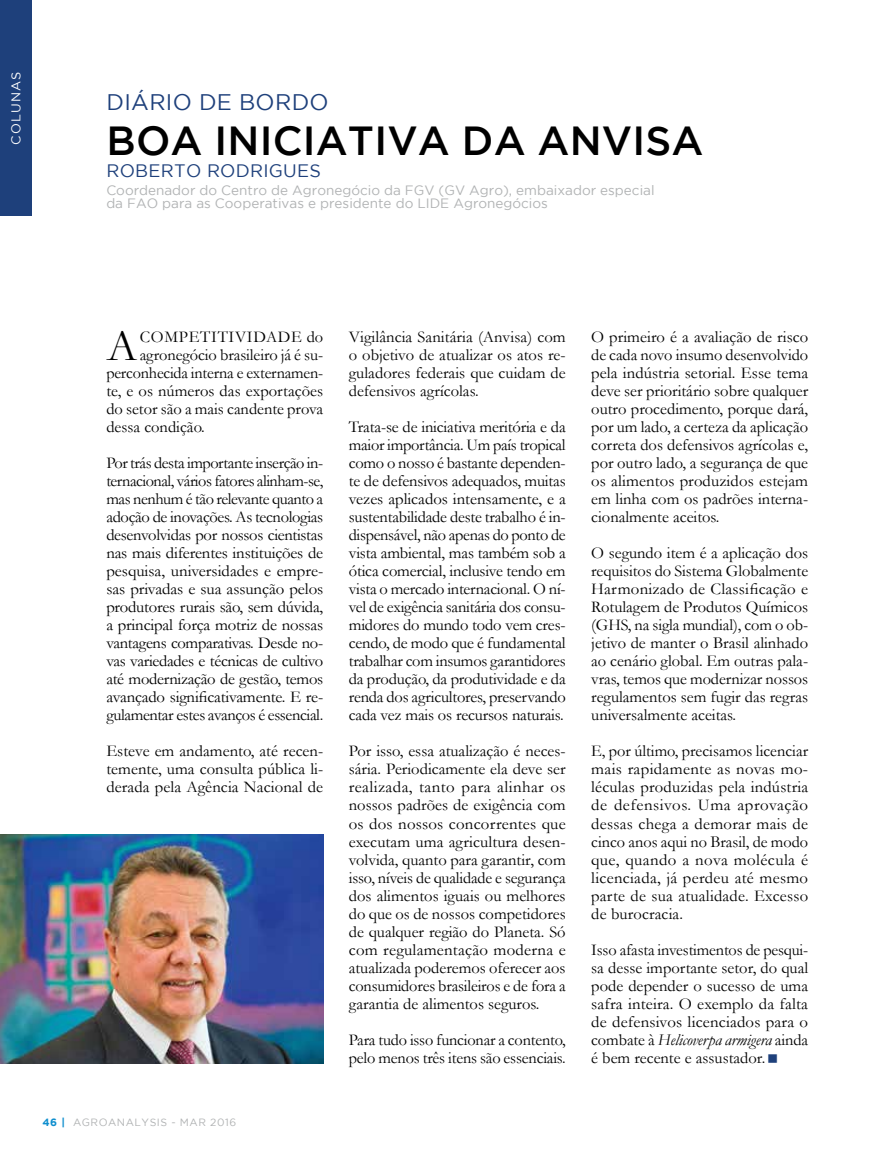
<style>
.page{position:relative;width:872px;height:1170px;background:#fff}
.page>*{position:absolute;margin:0;border:0;box-sizing:border-box;transform-origin:0 0}
.t1{font:45.3px "Garamond";color:#000}
.t2{font:500 40.5px "Gotham";letter-spacing:.005em;color:#000}
.t3{font:22.5px "Gotham";letter-spacing:.015em;color:#1e407b}
.t4{font:18px "Gotham";letter-spacing:.015em;color:#1e407b}
.t5{font:16.5px/18px "Garamond";color:#000;text-align:justify}
.t6{font:16.5px "Garamond";letter-spacing:.045em;color:#000}
.t7{font:13.5px/13.5px "Gotham";color:#b1b3b4}
.t8{font:12.75px "Gotham";letter-spacing:.095em;color:#fff}
.t9{font:10.5px "Gotham";letter-spacing:.05em;color:#b1b3b4}
.s1{font-weight:700;color:#0e8ece}
.s2{font-style:italic}
</style>
<div class="page">
<div style="left:0;top:0;width:32px;height:216px;background:#1e407b"></div>
<img style="left:0;top:834px;width:323px;height:229px">
<p class="t8" style="left:9px;top:145px;width:75px;rotate:-90deg">COLUNAS</p>
<h3 class="t3" style="left:106px;top:90px;width:224px">DIÁRIO DE BORDO</h3>
<h2 class="t2" style="left:107px;top:118px;width:598px">BOA INICIATIVA DA ANVISA</h2>
<p class="t4" style="left:106px;top:160px;width:216px">ROBERTO RODRIGUES</p>
<p class="t7" style="left:106px;top:183px;width:550px">Coordenador do Centro de Agronegócio da FGV (GV Agro), embaixador especial da FAO para as Cooperativas e presidente do LIDE Agronegócios</p>
<h1 class="t1" style="left:107px;top:319px;width:32px">A</h1>
<p class="t6" style="left:140px;top:327px;width:185px">COMPETITIVIDADE do</p>
<p class="t5" style="left:140px;top:346px;width:185px">agronegócio brasileiro já é su-</p>
<p class="t5" style="left:106px;top:364px;width:218px">perconhecida interna e externamen-</p>
<p class="t5" style="left:106px;top:382px;width:218px">te, e os números das exportações</p>
<p class="t5" style="left:106px;top:400px;width:218px">do setor são a mais candente prova</p>
<p class="t5" style="left:106px;top:418px;width:100px">dessa condição.</p>
<p class="t5" style="left:106px;top:454px;width:218px">Por trás desta importante inserção in&shy;ternacional, vários fatores alinham-se, mas nenhum é tão relevante quanto a adoção de inovações. As tecnologias desenvolvidas por nossos cientistas nas mais diferentes instituições de pesquisa, universidades e empre&shy;sas privadas e sua assunção pelos produtores rurais são, sem dúvida, a principal força motriz de nossas vantagens comparativas. Desde no&shy;vas variedades e técnicas de cultivo até modernização de gestão, temos avançado significativamente. E re&shy;gulamentar estes avanços é essencial.</p>
<p class="t5" style="left:106px;top:742px;width:218px">Esteve em andamento, até recen&shy;temente, uma consulta pública li&shy;derada pela Agência Nacional de</p>
<p class="t9" style="left:43px;top:1116px;width:195px"><span class="s1">46 |</span> AGROANALYSIS - MAR 2016</p>
<p class="t5" style="left:349px;top:328px;width:218px">Vigilância Sanitária (Anvisa) com o objetivo de atualizar os atos re&shy;guladores federais que cuidam de defensivos agrícolas.</p>
<p class="t5" style="left:349px;top:418px;width:218px">Trata-se de iniciativa meritória e da maior importância. Um país tropical como o nosso é bastante dependen&shy;te de defensivos adequados, muitas vezes aplicados intensamente, e a sustentabilidade deste trabalho é in&shy;dispensável, não apenas do ponto de vista ambiental, mas também sob a ótica comercial, inclusive tendo em vista o mercado internacional. O ní&shy;vel de exigência sanitária dos consu&shy;midores do mundo todo vem cres&shy;cendo, de modo que é fundamental trabalhar com insumos garantidores da produção, da produtividade e da renda dos agricultores, preservando cada vez mais os recursos naturais.</p>
<p class="t5" style="left:349px;top:742px;width:218px">Por isso, essa atualização é neces&shy;sária. Periodicamente ela deve ser realizada, tanto para alinhar os nossos padrões de exigência com os dos nossos concorrentes que executam uma agricultura desen&shy;volvida, quanto para garantir, com isso, níveis de qualidade e segurança dos alimentos iguais ou melhores do que os de nossos competidores de qualquer região do Planeta. Só com regulamentação moderna e atualizada poderemos oferecer aos consumidores brasileiros e de fora a garantia de alimentos seguros.</p>
<p class="t5" style="left:349px;top:1030px;width:218px">Para tudo isso funcionar a contento, pelo menos três itens são essenciais.</p>
<p class="t5" style="left:591px;top:328px;width:218px">O primeiro é a avaliação de risco de cada novo insumo desenvolvido pela indústria setorial. Esse tema deve ser prioritário sobre qualquer outro procedimento, porque dará, por um lado, a certeza da aplicação correta dos defensivos agrícolas e, por outro lado, a segurança de que os alimentos produzidos estejam em linha com os padrões interna&shy;cionalmente aceitos.</p>
<p class="t5" style="left:591px;top:544px;width:218px">O segundo item é a aplicação dos requisitos do Sistema Globalmente Harmonizado de Classificação e Rotulagem de Produtos Químicos (GHS, na sigla mundial), com o ob&shy;jetivo de manter o Brasil alinhado ao cenário global. Em outras pala&shy;vras, temos que modernizar nossos regulamentos sem fugir das regras universalmente aceitas.</p>
<p class="t5" style="left:591px;top:742px;width:218px">E, por último, precisamos licenciar mais rapidamente as novas mo&shy;léculas produzidas pela indústria de defensivos. Uma aprovação dessas chega a demorar mais de cinco anos aqui no Brasil, de modo que, quando a nova molécula é licenciada, já perdeu até mesmo parte de sua atualidade. Excesso de burocracia.</p>
<p class="t5" style="left:591px;top:940px;width:218px">Isso afasta investimentos de pesqui&shy;sa desse importante setor, do qual pode depender o sucesso de uma safra inteira. O exemplo da falta de defensivos licenciados para o combate à <span class="s2">Helicoverpa armigera</span> ainda é bem recente e assustador.</p>
</div>
